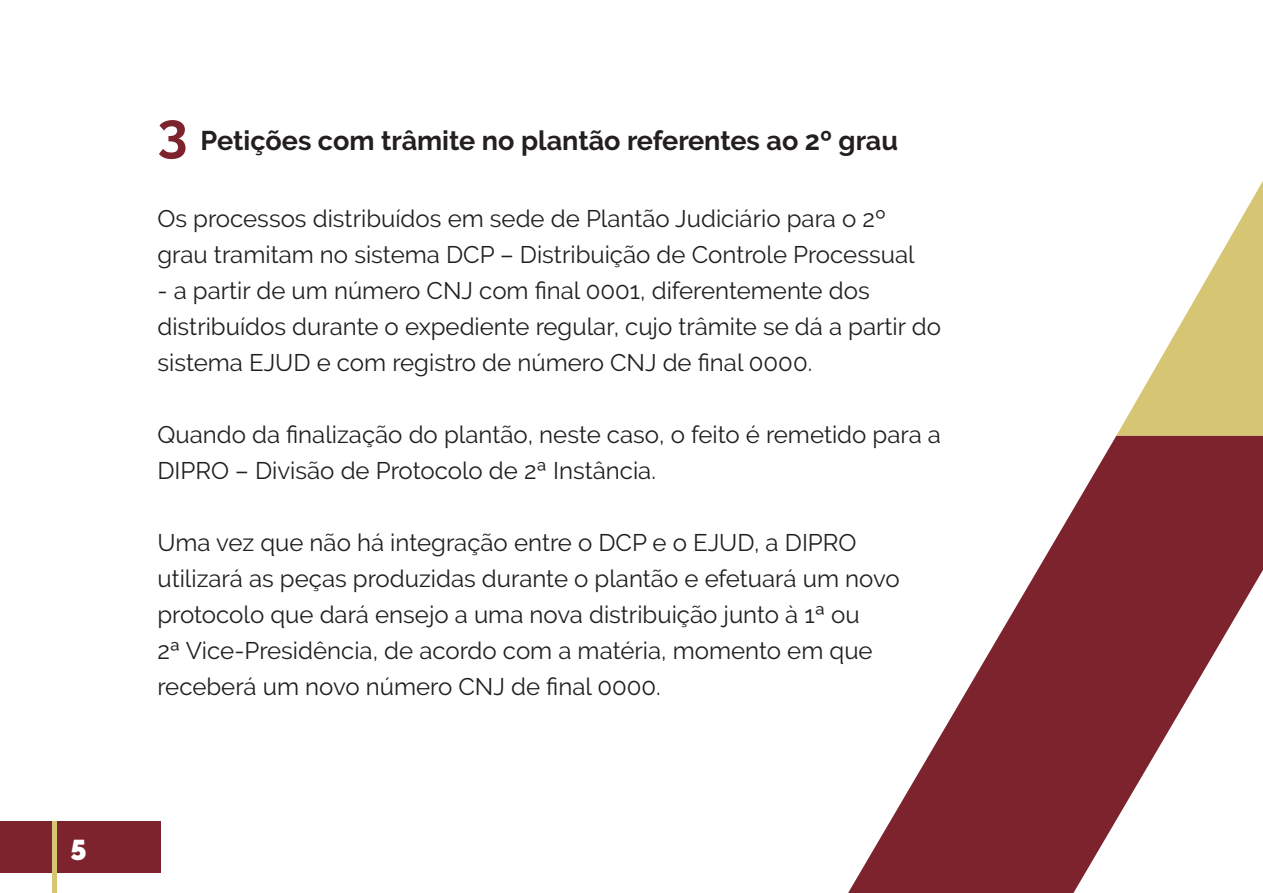
<style>
.page{position:relative;width:1263px;height:893px;background:#fff}
.page>*{position:absolute;margin:0;border:0;box-sizing:border-box;transform-origin:0 0}
.List_Paragraph{font:700 54px "Raleway";color:#7c232e}
.t1{font:900 28.5px "Raleway";color:#fff}
.List_Paragraph-2{font:700 27px "Raleway";color:#231f20}
.List_Paragraph-3{font:24px/36px "Raleway";color:#231f20}
</style>
<div class="page">
<div style="left:0;top:821px;width:161px;height:51px;background:#7c232e"></div>
<div style="left:52px;top:821px;width:5px;height:72px;background:#d6c573"></div>
<svg style="left:1116px;top:181px;width:147px;height:255px"></svg>
<svg style="left:848px;top:436px;width:415px;height:457px;fill:#7c232e"></svg>
<p class="t1" style="left:71px;top:829px;width:18px">5</p>
<p class="List_Paragraph" style="left:157px;top:101px;width:32px">3</p>
<p class="List_Paragraph-2" style="left:201px;top:125px;width:699px">Petições com trâmite no plantão referentes ao º2 grau</p>
<p class="List_Paragraph-3" style="left:157px;top:200px;width:785px">Os processos distribuídos em sede de Plantão Judiciário para º2o grau tramitam no sistema DCP – Distribuição de Controle Processual<br>a- partir de um número CNJ com final 0001, diferentemente dos distribuídos durante o expediente regular, cujo trâmite se dá a partir do sistema EJUD e com registro de número CNJ de final 0000.</p>
<p class="List_Paragraph-3" style="left:157px;top:416px;width:785px">Quando da finalização do plantão, neste caso o, feito é remetido para a<br>DIPRO – Divisão de Protocolo de ª2 Instância.</p>
<p class="List_Paragraph-3" style="left:157px;top:524px;width:744px">Uma vez que não há integração entre o DCP oe EJUD a, DIPRO utilizará as peças produzidas durante o plantão e efetuará um novo protocolo que dará ensejo a uma nova distribuição junto ª1à o u<br>ª2 Vice-Presidência, de acordo com a matéria, momento em que receberá um novo número CNJ de final 0000.</p>
</div>
